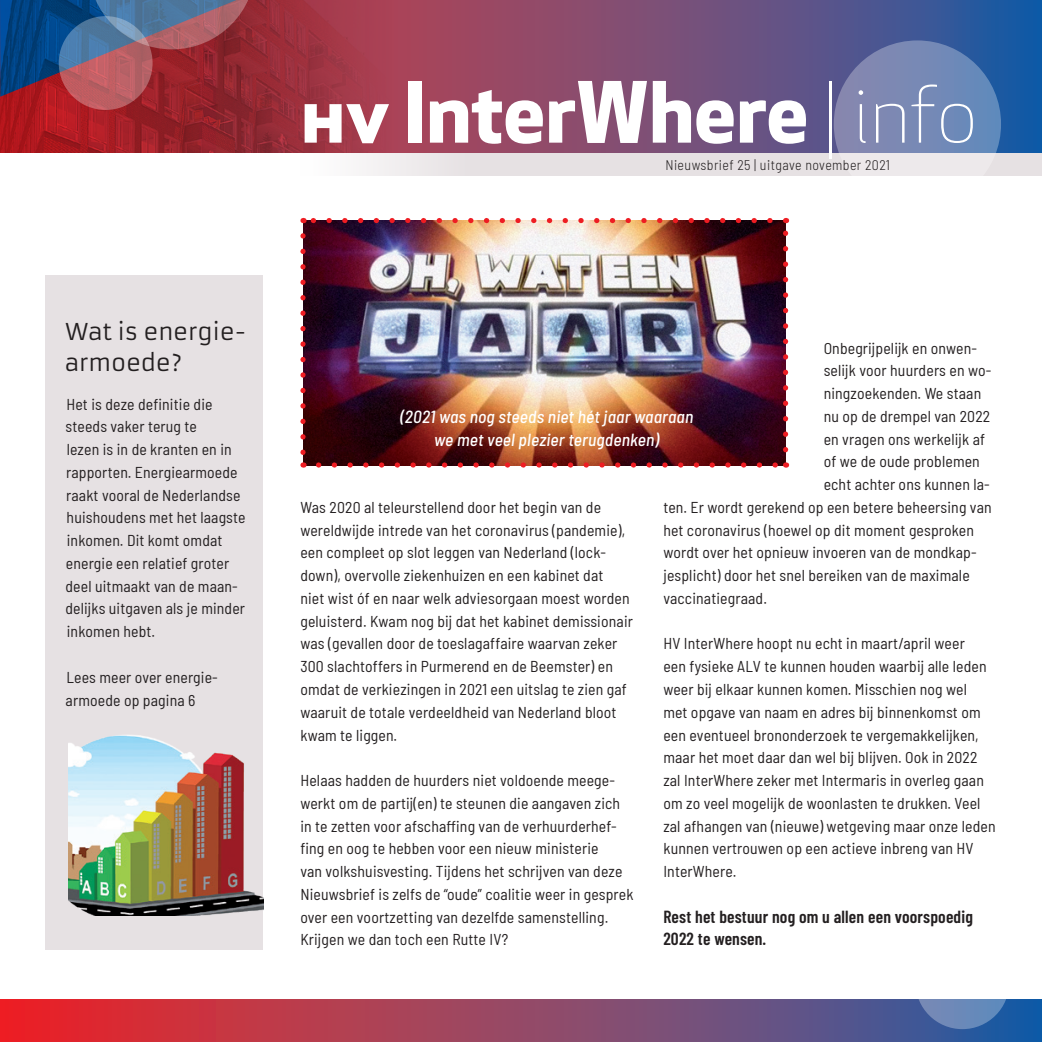
<style>
.page{position:relative;width:1042px;height:1042px;background:#fff}
.page>*{position:absolute;margin:0;border:0;box-sizing:border-box;transform-origin:0 0}
.t1{font:700 82.25px "Apex New";color:#fff}
.t2{font:22.75px/31.5px "Armata";letter-spacing:-.01em;color:#231f20}
.Intro{font:italic 500 semi-condensed 17.5px/22.8px "Barlow";letter-spacing:.01em;color:#fff;text-align:center}
.Bodytekst{font:600 17.5px/22.8px "Barlow Condensed";letter-spacing:.01em;color:#231f20}
.Bodytekst-2{font:semi-condensed 15.75px/22.8px "Barlow";letter-spacing:.01em;color:#231f20}
.t3{font:300 semi-condensed 14px "Barlow";letter-spacing:.03em;color:#231f20}
.s1{font-size:77px}
.s2{font-weight:300;font-size:77px}
</style>
<div class="page">
<svg style="left:300px;top:152px;width:742px;height:23px;fill:#e6e1e3"></svg>
<svg style="left:392px;top:0;width:650px;height:152px;background:#734f79"></svg>
<img style="left:0;top:0;width:392px;height:152px">
<svg style="left:0;top:1000px;width:1042px;height:42px;background:#934363"></svg>
<svg style="left:0;top:0;width:255px;height:97px;background:#5c4160"></svg>
<svg style="left:59px;top:16px;width:94px;height:94px;background:#946b7e"></svg>
<svg style="left:915px;top:935px;width:94px;height:94px"></svg>
<svg style="left:834px;top:40px;width:167px;height:168px;background:#9aa6c6"></svg>
<div style="left:45px;top:275px;width:218px;height:675px;background:#e6e1e3"></div>
<img style="left:68px;top:735px;width:195px;height:180px">
<img style="left:303px;top:220px;width:482px;height:245px">
<svg style="left:319px;top:462px;width:459px;height:6px"></svg>
<svg style="left:311px;top:218px;width:459px;height:5px"></svg>
<svg style="left:300px;top:236px;width:6px;height:232px"></svg>
<svg style="left:783px;top:218px;width:5px;height:232px"></svg>
<p class="t1" style="left:300px;top:53px;width:678px"><span class="s1">hv</span> InterWhere <span class="s2">| info</span></p>
<p class="t3" style="left:665px;top:155px;width:226px">Nieuwsbrief 25 | uitgave november 2021</p>
<p class="t2" style="left:64px;top:316px;width:183px">Wat is energie&shy;armoede?</p>
<p class="Bodytekst-2" style="left:65px;top:391px;width:182px">Het is deze definitie die steeds vaker terug te<br>lezen is in de kranten en in rapporten. Energiearmoede raakt vooral de Nederlandse huishoudens met het laagste inkomen. Dit komt omdat energie een relatief groter deel uitmaakt van de maan&shy;delijks uitgaven als je minder inkomen hebt.</p>
<p class="Bodytekst-2" style="left:66px;top:664px;width:154px">Lees meer over energie&shy;armoede op pagina 6</p>
<p class="Bodytekst-2" style="left:823px;top:335px;width:155px">Onbegrijpelijk en onwen-</p>
<p class="Bodytekst-2" style="left:823px;top:358px;width:169px">selijk voor huurders en wo-</p>
<p class="Bodytekst-2" style="left:823px;top:381px;width:159px">ningzoekenden. We staan</p>
<p class="Bodytekst-2" style="left:823px;top:404px;width:168px">nu op de drempel van 2022</p>
<p class="Bodytekst-2" style="left:823px;top:426px;width:163px">en vragen ons werkelijk af</p>
<p class="Bodytekst-2" style="left:823px;top:449px;width:158px">of we de oude problemen</p>
<p class="Bodytekst-2" style="left:823px;top:472px;width:168px">echt achter ons kunnen la-</p>
<p class="Bodytekst-2" style="left:663px;top:495px;width:330px">ten. Er wordt gerekend op een betere beheersing van</p>
<p class="Bodytekst-2" style="left:663px;top:517px;width:312px">het coronavirus (hoewel op dit moment gesproken</p>
<p class="Bodytekst-2" style="left:663px;top:540px;width:315px">wordt over het opnieuw invoeren van de mondkap-</p>
<p class="Bodytekst-2" style="left:663px;top:563px;width:308px">jesplicht) door het snel bereiken van de maximale</p>
<p class="Bodytekst-2" style="left:663px;top:586px;width:105px">vaccinatiegraad.</p>
<p class="Bodytekst-2" style="left:663px;top:631px;width:334px">HV InterWhere hoopt nu echt in maart/april weer<br>een fysieke ALV te kunnen houden waarbij alle leden weer bij elkaar kunnen komen. Misschien nog wel<br>met opgave van naam en adres bij binnenkomst om een eventueel brononderzoek te vergemakkelijken, maar het moet daar dan wel bij blijven. Ook in 2022 zal InterWhere zeker met Intermaris in overleg gaan om zo veel mogelijk de woonlasten te drukken. Veel zal afhangen van (nieuwe) wetgeving maar onze leden kunnen vertrouwen op een actieve inbreng van HV InterWhere.</p>
<p class="Bodytekst" style="left:663px;top:904px;width:311px">Rest het bestuur nog om u allen een voorspoedig<br>2022 te wensen.</p>
<p class="Intro" style="left:400px;top:404px;width:295px">(2021 was nog steeds niet hét jaar waaraan we met veel plezier terugdenken)</p>
<p class="Bodytekst-2" style="left:300px;top:495px;width:334px">Was 2020 al teleurstellend door het begin van de wereldwijde intrede van het coronavirus (pandemie), een compleet op slot leggen van Nederland (lock&shy;down), overvolle ziekenhuizen en een kabinet dat<br>niet wist óf en naar welk adviesorgaan moest worden geluisterd. Kwam nog bij dat het kabinet demissionair was (gevallen door de toeslagaffaire waarvan zeker 300 slachtoffers in Purmerend en de Beemster) en omdat de verkiezingen in 2021 een uitslag te zien gaf waaruit de totale verdeeldheid van Nederland bloot kwam te liggen.</p>
<p class="Bodytekst-2" style="left:300px;top:768px;width:335px">Helaas hadden de huurders niet voldoende meege&shy;werkt om de partij(en) te steunen die aangaven zich in te zetten voor afschaffing van de verhuurderhef&shy;fing en oog te hebben voor een nieuw ministerie<br>van volkshuisvesting. Tijdens het schrijven van deze Nieuwsbrief is zelfs de “oude” coalitie weer in gesprek over een voortzetting van dezelfde samenstelling.<br>Krijgen we dan toch een Rutte IV?</p>
</div>
